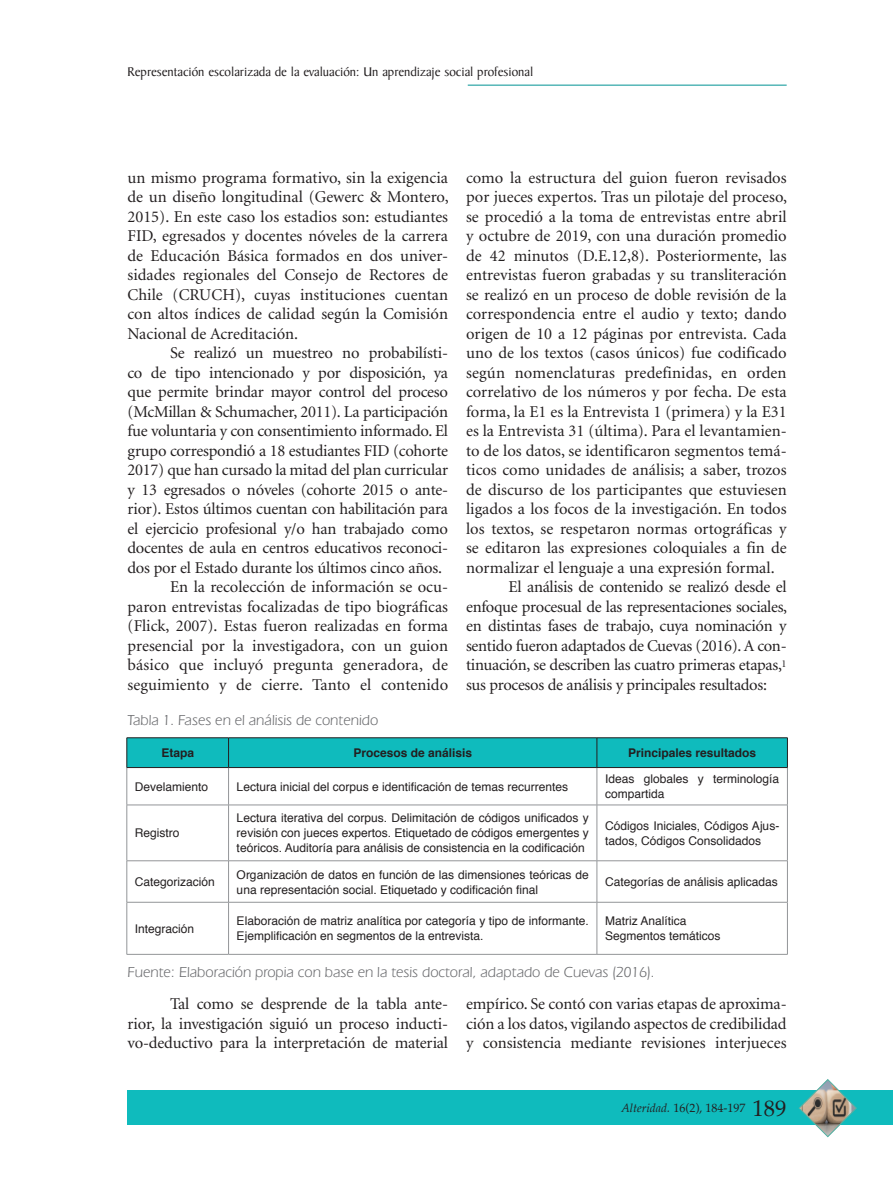
<style>
.page{position:relative;width:893px;height:1191px;background:#fff}
.page>*{position:absolute;margin:0;border:0;box-sizing:border-box;transform-origin:0 0}
.Párrafo{font:16.5px/19.5px "Minion";letter-spacing:-.01em;color:#231f20;text-align:justify}
.Párrafo_sin_sangría{font:16.5px/19.5px "Minion";color:#231f20;text-align:justify}
.Fuente_de_tablas_y_f{font:15px "Eras IT Cby BT";color:#6c6d70}
.Títulos_tablas_y_fot{font:15px "Eras IT Cby BT";color:#6c6d70}
.t1{font:13.5px "Baker Signet";color:#231f20}
.Texto_tabla{font:12px/15px "Helvetica";color:#231f20}
.texto_encabezados{font:700 12px "Helvetica";color:#231f20}
.t2{font:12px "Palatino";color:#231f20}
.s1{font-style:italic}
.s2{font-size:22.5px}
</style>
<div class="page">
<div style="left:128px;top:1090px;width:765px;height:34px;background:#0fbbbd"></div>
<hr style="left:468px;top:85px;width:319px;height:1px;background:#009394">
<svg style="left:798px;top:1079px;width:59px;height:58px"></svg>
<hr style="left:127px;top:767px;width:1px;height:37px;background:#939598">
<hr style="left:228px;top:767px;width:1px;height:37px;background:#939598">
<hr style="left:597px;top:767px;width:1px;height:37px;background:#939598">
<hr style="left:787px;top:767px;width:1px;height:37px;background:#939598">
<hr style="left:127px;top:804px;width:102px;height:1px;background:#939598">
<hr style="left:127px;top:805px;width:1px;height:55px;background:#939598">
<hr style="left:229px;top:804px;width:368px;height:1px;background:#939598">
<hr style="left:228px;top:805px;width:1px;height:55px;background:#939598">
<hr style="left:597px;top:804px;width:191px;height:1px;background:#939598">
<hr style="left:597px;top:805px;width:1px;height:55px;background:#939598">
<hr style="left:787px;top:805px;width:1px;height:55px;background:#939598">
<hr style="left:127px;top:860px;width:102px;height:1px;background:#939598">
<hr style="left:127px;top:861px;width:1px;height:41px;background:#939598">
<hr style="left:229px;top:860px;width:368px;height:1px;background:#939598">
<hr style="left:228px;top:861px;width:1px;height:41px;background:#939598">
<hr style="left:597px;top:860px;width:191px;height:1px;background:#939598">
<hr style="left:597px;top:861px;width:1px;height:41px;background:#939598">
<hr style="left:787px;top:861px;width:1px;height:41px;background:#939598">
<hr style="left:127px;top:902px;width:102px;height:1px;background:#939598">
<hr style="left:127px;top:902px;width:1px;height:52px;background:#939598">
<hr style="left:229px;top:902px;width:368px;height:1px;background:#939598">
<hr style="left:228px;top:902px;width:1px;height:52px;background:#939598">
<hr style="left:597px;top:902px;width:191px;height:1px;background:#939598">
<hr style="left:597px;top:902px;width:1px;height:52px;background:#939598">
<hr style="left:787px;top:902px;width:1px;height:52px;background:#939598">
<hr style="left:127px;top:954px;width:102px;height:1px;background:#939598">
<hr style="left:229px;top:954px;width:368px;height:1px;background:#939598">
<hr style="left:597px;top:954px;width:191px;height:1px;background:#939598">
<hr style="left:127px;top:737px;width:102px;height:1px;background:#231f20">
<hr style="left:229px;top:737px;width:368px;height:1px;background:#231f20">
<hr style="left:597px;top:737px;width:191px;height:1px;background:#231f20">
<div style="left:127px;top:738px;width:661px;height:29px;background:#0fbbbd"></div>
<hr style="left:127px;top:767px;width:102px;height:1px;background:#231f20">
<hr style="left:229px;top:767px;width:368px;height:1px;background:#231f20">
<hr style="left:597px;top:767px;width:191px;height:1px;background:#231f20">
<p class="t1" style="left:128px;top:65px;width:407px">Representación escolarizada de la evaluación: Un aprendizaje social profesional</p>
<p class="Párrafo_sin_sangría" style="left:128px;top:168px;width:323px">un mismo programa formativo, sin la exigencia de un diseño longitudinal (Gewerc &amp; Montero, 2015). En este caso los estadios son: estudiantes FID, egresados y docentes nóveles de la carrera de Educación Básica formados en dos univer&shy;sidades regionales del Consejo de Rectores de Chile (CRUCH), cuyas instituciones cuentan con altos índices de calidad según la Comisión Nacional de Acreditación.</p>
<p class="Párrafo" style="left:128px;top:344px;width:322px;text-indent:43px">Se realizó un muestreo no probabilísti&shy;co de tipo intencionado y por disposición, ya que permite brindar mayor control del proceso (McMillan &amp; Schumacher, 2011). La participación fue voluntaria y con consentimiento informado. El grupo correspondió a 18 estudiantes FID (cohorte 2017) que han cursado la mitad del plan curricular y 13 egresados o nóveles (cohorte 2015 o ante&shy;rior). Estos últimos cuentan con habilitación para el ejercicio profesional y/o han trabajado como docentes de aula en centros educativos reconoci&shy;dos por el Estado durante los últimos cinco años.</p>
<p class="Párrafo" style="left:128px;top:578px;width:322px;text-indent:43px">En la recolección de información se ocu&shy;paron entrevistas focalizadas de tipo biográficas (Flick, 2007). Estas fueron realizadas en forma presencial por la investigadora, con un guion básico que incluyó pregunta generadora, de seguimiento y de cierre. Tanto el contenido</p>
<p class="Párrafo" style="left:466px;top:168px;width:323px">como la estructura del guion fueron revisados por jueces expertos. Tras un pilotaje del proceso, se procedió a la toma de entrevistas entre abril y octubre de 2019, con una duración promedio de 42 minutos (D.E.12,8). Posteriormente, las entrevistas fueron grabadas y su transliteración se realizó en un proceso de doble revisión de la correspondencia entre el audio y texto; dando origen de 10 a 12 páginas por entrevista. Cada uno de los textos (casos únicos) fue codificado según nomenclaturas predefinidas, en orden correlativo de los números y por fecha. De esta forma, la E1 es la Entrevista 1 (primera) y la E31 es la Entrevista 31 (última). Para el levantamien&shy;to de los datos, se identificaron segmentos temá&shy;ticos como unidades de análisis; a saber, trozos de discurso de los participantes que estuviesen ligados a los focos de la investigación. En todos los textos, se respetaron normas ortográficas y se editaron las expresiones coloquiales a fin de normalizar el lenguaje a una expresión formal.</p>
<p class="Párrafo" style="left:466px;top:578px;width:323px;text-indent:43px">El análisis de contenido se realizó desde el enfoque procesual de las representaciones sociales, en distintas fases de trabajo, cuya nominación y sentido fueron adaptados de Cuevas (2016). A con&shy;tinuación, se describen las cuatro primeras etapas,<sup>1 </sup>sus procesos de análisis y principales resultados:</p>
<p class="Títulos_tablas_y_fot" style="left:128px;top:711px;width:252px">Tabla 1. Fases en el análisis de contenido</p>
<p class="texto_encabezados" style="left:161px;top:743px;width:34px">Etapa</p>
<p class="texto_encabezados" style="left:353px;top:743px;width:120px">Procesos de análisis</p>
<p class="texto_encabezados" style="left:628px;top:743px;width:130px">Principales resultados</p>
<p class="Texto_tabla" style="left:135px;top:779px;width:75px">Develamiento</p>
<p class="Texto_tabla" style="left:237px;top:779px;width:333px">Lectura inicial del corpus e identificación de temas recurrentes</p>
<p class="Texto_tabla" style="left:605px;top:772px;width:176px">Ideas globales y terminología compartida</p>
<p class="Texto_tabla" style="left:135px;top:826px;width:46px">Registro</p>
<p class="Texto_tabla" style="left:237px;top:811px;width:354px;text-align:justify">Lectura iterativa del corpus. Delimitación de códigos unificados y revisión con jueces expertos. Etiquetado de códigos emergentes y teóricos. Auditoría para análisis de consistencia en la codificación</p>
<p class="Texto_tabla" style="left:605px;top:818px;width:176px">Códigos Iniciales, Códigos Ajus&shy;tados, Códigos Consolidados</p>
<p class="Texto_tabla" style="left:135px;top:874px;width:82px">Categorización</p>
<p class="Texto_tabla" style="left:237px;top:867px;width:354px">Organización de datos en función de las dimensiones teóricas de una representación social. Etiquetado y codificación final</p>
<p class="Texto_tabla" style="left:605px;top:874px;width:174px">Categorías de análisis aplicadas</p>
<p class="Texto_tabla" style="left:135px;top:921px;width:61px">Integración</p>
<p class="Texto_tabla" style="left:237px;top:914px;width:354px">Elaboración de matriz analítica por categoría y tipo de informante.<br>Ejemplificación en segmentos de la entrevista.</p>
<p class="Texto_tabla" style="left:605px;top:914px;width:117px">Matriz Analítica<br>Segmentos temáticos</p>
<p class="Fuente_de_tablas_y_f" style="left:128px;top:963px;width:529px">Fuente: Elaboración propia con base en la tesis doctoral, adaptado de Cuevas (2016).</p>
<p class="Párrafo" style="left:128px;top:994px;width:322px;text-indent:43px">Tal como se desprende de la tabla ante&shy;rior, la investigación siguió un proceso inducti&shy;vo-deductivo para la interpretación de material</p>
<p class="Párrafo" style="left:466px;top:994px;width:322px">empírico. Se contó con varias etapas de aproxima&shy;ción a los datos, vigilando aspectos de credibilidad y consistencia mediante revisiones interjueces</p>
<p class="t2" style="left:621px;top:1098px;width:167px"><span class="s1">Alteridad.</span> 16(2), 184-197 <span class="s2">189</span></p>
</div>
